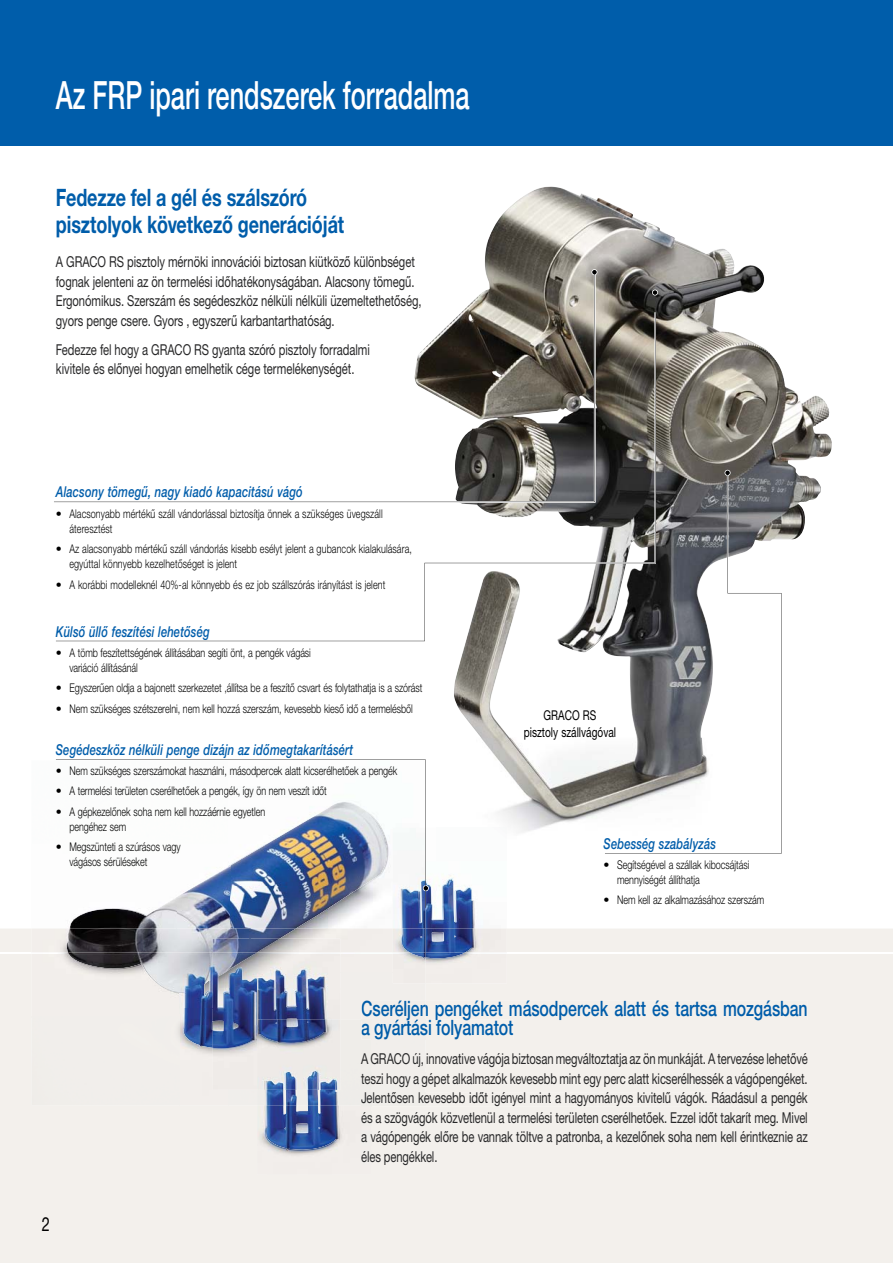
<style>
.page{position:relative;width:893px;height:1263px;background:#fff}
.page>*{position:absolute;margin:0;border:0;box-sizing:border-box;transform-origin:0 0}
.t1{font:500 39px "Helvetica Neue CE";color:#fff;scale:.65 1}
.t2{font:700 24px/27px "Helvetica Neue CE";letter-spacing:-.005em;color:#005daa;scale:.75 1}
.t3{font:500 21.15px/19.5px "Helvetica Neue CE";letter-spacing:-.005em;color:#005daa;scale:.75 1}
.t4{font:500 21.15px "Helvetica Neue CE";color:#005ba7;scale:.75 1}
.t5{font:19.5px "Helvetica Neue CE";color:#000;scale:.75 1}
.t6{font:15px/19.5px "Helvetica Neue CE";letter-spacing:-.005em;color:#282829;scale:.75 1}
.t7{font:italic 500 15px "Helvetica Neue CE";letter-spacing:.01em;color:#005daa;scale:.75 1}
.t8{font:13.5px/16.5px "Helvetica Neue CE";color:#000;text-align:center;scale:.75 1}
.t9{font:300 12px/15px "Helvetica Neue CE";letter-spacing:-.005em;color:#000}
.s1{color:#005ca8}
.s2{color:#005ca7}
.s3{color:#005ba7}
.s4{color:#272729}
</style>
<div class="page">
<div style="left:0;top:929px;width:893px;height:334px;background:#f3f0ec"></div>
<div style="left:426px;top:1000px;width:382px;height:20px;background:#f3f0ec"></div>
<div style="left:426px;top:1020px;width:87px;height:19px;background:#f3f0ec"></div>
<div style="left:426px;top:1053px;width:382px;height:14px;background:#f3f0ec"></div>
<div style="left:426px;top:1073px;width:382px;height:14px;background:#f3f0ec"></div>
<div style="left:371px;top:1112px;width:437px;height:14px;background:#f3f0ec"></div>
<div style="left:371px;top:1131px;width:437px;height:14px;background:#f3f0ec"></div>
<div style="left:371px;top:1151px;width:66px;height:14px;background:#f3f0ec"></div>
<img style="left:503px;top:816px;width:90px;height:16px">
<img style="left:454px;top:186px;width:378px;height:630px">
<div style="left:0;top:0;width:893px;height:145px;background:#005daa"></div>
<hr style="left:0;top:952px;width:893px;height:2px;background:#fff">
<div style="left:31px;top:928px;width:148px;height:177px;background:#f1eeeb"></div>
<img style="left:296px;top:928px;width:97px;height:44px">
<div style="left:179px;top:1008px;width:49px;height:97px;background:#f2eeeb"></div>
<div style="left:340px;top:972px;width:86px;height:120px;background:#f1eeeb"></div>
<img style="left:228px;top:1090px;width:37px;height:15px">
<div style="left:362px;top:1000px;width:64px;height:39px;background:#f1eeeb"></div>
<svg style="left:395px;top:1020px;width:25px;height:1px"></svg>
<img style="left:371px;top:1053px;width:55px;height:14px">
<img style="left:371px;top:1073px;width:55px;height:14px">
<img style="left:31px;top:952px;width:362px;height:2px">
<img style="left:177px;top:908px;width:53px;height:20px">
<img style="left:69px;top:908px;width:108px;height:20px">
<img style="left:230px;top:908px;width:130px;height:20px">
<img style="left:65px;top:928px;width:185px;height:80px">
<img style="left:250px;top:928px;width:46px;height:11px">
<img style="left:182px;top:1008px;width:31px;height:40px">
<img style="left:68px;top:952px;width:145px;height:2px">
<img style="left:280px;top:939px;width:60px;height:80px">
<img style="left:213px;top:1048px;width:44px;height:42px">
<img style="left:280px;top:952px;width:60px;height:2px">
<img style="left:213px;top:939px;width:67px;height:109px">
<img style="left:257px;top:968px;width:69px;height:51px">
<svg style="left:257px;top:980px;width:1px;height:17px"></svg>
<img style="left:257px;top:1105px;width:114px;height:70px">
<img style="left:362px;top:1112px;width:9px;height:14px">
<img style="left:362px;top:1131px;width:9px;height:14px">
<img style="left:362px;top:1151px;width:9px;height:14px">
<div style="left:339px;top:1019px;width:32px;height:86px;background:#efede9"></div>
<svg style="left:362px;top:1019px;width:9px;height:2px"></svg>
<div style="left:361px;top:1092px;width:447px;height:14px;background:#f3f0ec"></div>
<img style="left:257px;top:1019px;width:83px;height:71px">
<img style="left:275px;top:1019px;width:33px;height:8px">
<svg style="left:257px;top:1019px;width:2px;height:16px"></svg>
<img style="left:265px;top:1090px;width:74px;height:60px">
<img style="left:265px;top:1070px;width:71px;height:20px">
<img style="left:393px;top:874px;width:114px;height:109px">
<img style="left:503px;top:828px;width:4px;height:4px">
<img style="left:475px;top:952px;width:32px;height:2px">
<img style="left:393px;top:952px;width:8px;height:2px">
<img style="left:426px;top:878px;width:49px;height:80px">
<img style="left:426px;top:952px;width:39px;height:2px">
<img style="left:401px;top:908px;width:25px;height:51px">
<svg style="left:410px;top:952px;width:16px;height:2px"></svg>
<svg style="left:426px;top:885px;width:3px;height:6px"></svg>
<svg style="left:56px;top:759px;width:370px;height:149px"></svg>
<svg style="left:652px;top:290px;width:6px;height:6px"></svg>
<svg style="left:591px;top:269px;width:6px;height:6px"></svg>
<svg style="left:54px;top:272px;width:541px;height:230px"></svg>
<svg style="left:56px;top:312px;width:599px;height:329px"></svg>
<svg style="left:725px;top:470px;width:6px;height:2px"></svg>
<svg style="left:605px;top:472px;width:176px;height:382px"></svg>
<h1 class="t1" style="left:56px;top:81px;width:638px">Az FRP ipari rendszerek forradalma</h1>
<h2 class="t2" style="left:56px;top:187px;width:386px">Fedezze fel a gél és szálszóró pisztolyok következő generációját</h2>
<p class="t6" style="left:56px;top:254px;width:489px">A GRACO RS pisztoly mérnöki innovációi biztosan kiütköző különbséget fognak jelenteni az ön termelési időhatékonyságában. Alacsony tömegű.<br>Ergonómikus. Szerszám és segédeszköz nélküli nélküli üzemeltethetőség, gyors penge csere. Gyors , egyszerű karbantarthatóság.</p>
<p class="t6" style="left:56px;top:341px;width:420px">Fedezze fel hogy a GRACO RS gyanta szóró pisztoly forradalmi kivitele és előnyei hogyan emelhetik cége termelékenységét.</p>
<p class="t7" style="left:56px;top:487px;width:331px">Alacsony tömegű, nagy kiadó kapacitású vágó</p>
<p class="t9" style="left:69px;top:507px;width:315px;text-indent:-13px">• Alacsonyabb mértékű száll vándorlással biztosítja önnek a szükséges üvegszáll áteresztést</p>
<p class="t9" style="left:69px;top:543px;width:344px;text-indent:-13px">• Az alacsonyabb mértékű száll vándorlás kisebb esélyt jelent a gubancok kialakulására, egyúttal könnyebb kezelhetőséget is jelent</p>
<p class="t9" style="left:56px;top:578px;width:331px">• A korábbi modelleknél 40%-al könnyebb és ez job szállszórás irányítást is jelent</p>
<p class="t7" style="left:56px;top:626px;width:207px">Külső üllő feszítési lehetőség</p>
<p class="t9" style="left:69px;top:647px;width:243px;text-indent:-13px">• A tömb feszítettségének állításában segíti önt, a pengék vágási variáció állításánál</p>
<p class="t9" style="left:56px;top:682px;width:368px">• Egyszerűen oldja a bajonett szerkezetet ,állítsa be a feszítő csvart és folytathatja is a szórást</p>
<p class="t9" style="left:56px;top:702px;width:358px">• Nem szükséges szétszerelni, nem kell hozzá szerszám, kevesebb kieső idő a termelésből</p>
<p class="t7" style="left:56px;top:744px;width:398px">Segédeszköz nélküli penge dizájn az időmegtakarításért</p>
<p class="t9" style="left:56px;top:765px;width:343px">• Nem szükséges szerszámokat használni, másodpercek alatt kicserélhetőek a pengék</p>
<p class="t9" style="left:56px;top:785px;width:272px">• A termelési területen cserélhetőek a pengék, így ön nem veszít időt</p>
<p class="t9" style="left:69px;top:805px;width:197px;text-indent:-14px">• A gépkezelőnek soha nem kell hozzáérnie egyetlen pengéhez sem</p>
<p class="t9" style="left:69px;top:841px;width:113px;text-indent:-14px">• Megszünteti a szúrásos vagy vágásos sérüléseket</p>
<p class="t8" style="left:524px;top:709px;width:125px">GRACO RS<br>pisztoly szállvágóval</p>
<p class="t7" style="left:604px;top:838px;width:151px">Sebesség szabályzás</p>
<p class="t9" style="left:617px;top:859px;width:134px;text-indent:-14px">• Segítségével a szállak kibocsájtási mennyiségét állíthatja</p>
<p class="t9" style="left:604px;top:894px;width:162px">• Nem kell az alkalmazásához szerszám</p>
<h3 class="t5" style="left:42px;top:1217px;width:12px">2</h3>
<h3 class="t3" style="left:361px;top:1001px;width:597px"><span class="s1">Cseré</span><span class="s2">l</span> <span class="s1">en</span> pengéket másodpercek alatt és tartsa mozgásban <span class="s3">a</span> <span class="s2">g</span><span class="s1">yár</span><span class="s2">t</span><span class="s1">ás</span>i folyamatot</h3>
<p class="t6" style="left:361px;top:1051px;width:597px;text-align:justify">A GRACO új, innovative vágója biztosan megváltoztatja az ön munkáját. A tervezése lehetővé teszi hogy a gépet alkalmazók kevesebb mint egy perc alatt kicserélhessék a vágópengéket.<br><span class="s4">Je</span>lentősen kevesebb időt igényel mint a hagyományos kivitelű vágók. Ráadásul a pengék és a szögvágók közvetlenül a termelési területen cserélhetőek. Ezzel időt takarít meg. Mivel a vágópengék előre be vannak töltve a patronba, a kezelőnek soha nem kell érintkeznie az éles pengékkel.</p>
<h3 class="t4" style="left:407px;top:1001px;width:7px">j</h3>
</div>
